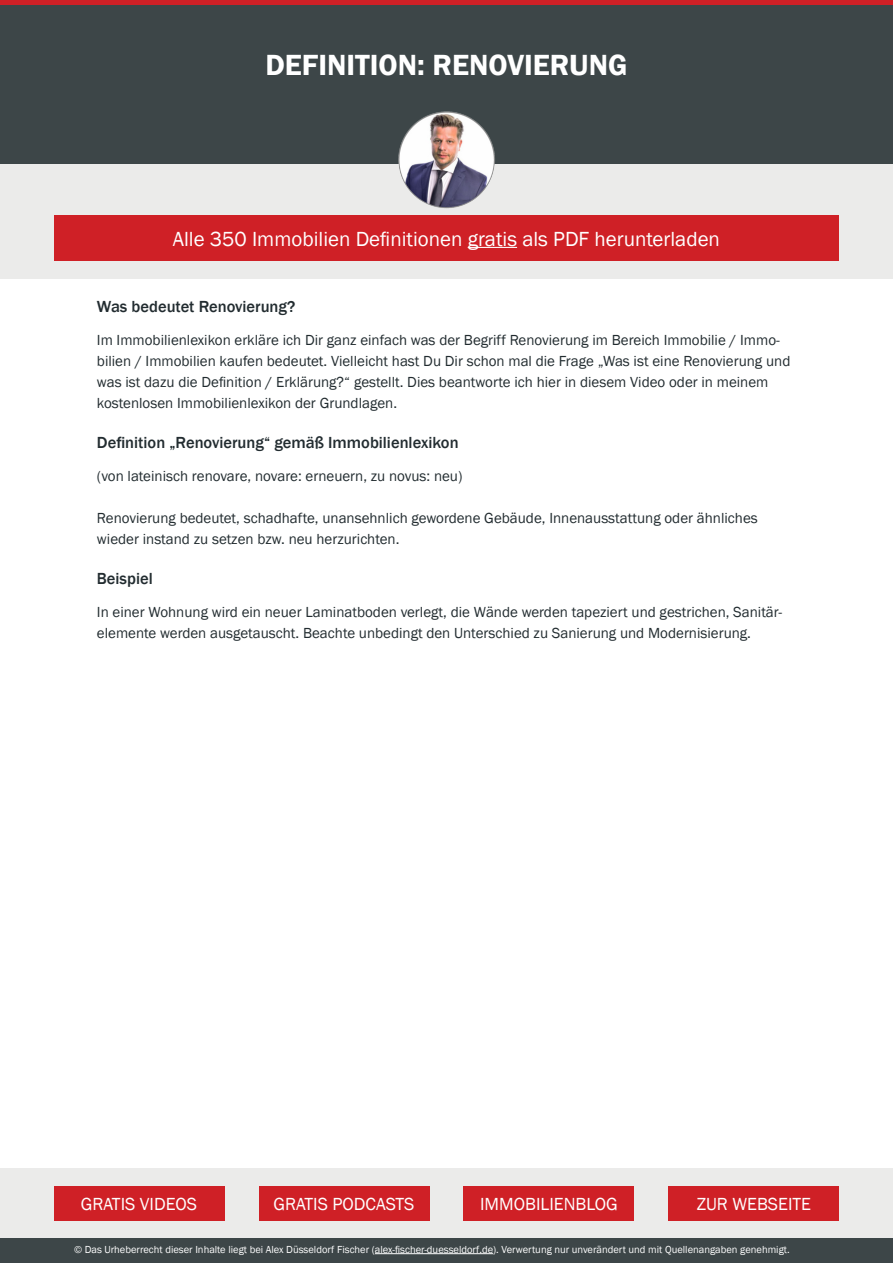
<style>
.page{position:relative;width:893px;height:1263px;background:#fff}
.page>*{position:absolute;margin:0;border:0;box-sizing:border-box;transform-origin:0 0}
.t1{font:600 30px "Franklin Gothic";color:#fff}
.t2{font:21px "Franklin Gothic";color:#fff}
.t3{font:18px "Franklin Gothic";color:#fff}
.t4{font:500 16.5px "Franklin Gothic";color:#222c30}
.t5{font:15px/21px "Franklin Gothic";color:#222c30}
.t6{font:10.5px "Franklin Gothic";color:#fff}
</style>
<div class="page">
<div style="left:0;top:1238px;width:893px;height:25px;background:#3d4648"></div>
<hr style="left:375px;top:1253px;width:118px;height:1px;background:#fff">
<div style="left:0;top:1168px;width:893px;height:70px;background:#ebebea"></div>
<div style="left:669px;top:1186px;width:170px;height:34px;background:#cf2026"></div>
<div style="left:464px;top:1186px;width:170px;height:34px;background:#cf2026"></div>
<div style="left:259px;top:1186px;width:170px;height:34px;background:#cf2026"></div>
<div style="left:54px;top:1186px;width:170px;height:34px;background:#cf2026"></div>
<div style="left:0;top:0;width:893px;height:6px;background:#cf2026"></div>
<div style="left:0;top:6px;width:893px;height:158px;background:#3d4648"></div>
<div style="left:0;top:164px;width:893px;height:115px;background:#ebebea"></div>
<div style="left:55px;top:215px;width:784px;height:45px;background:#cf2026"></div>
<hr style="left:468px;top:247px;width:49px;height:1px;background:#fff">
<p class="t1" style="left:265px;top:47px;width:364px">DEFINITION: RENOVIERUNG</p>
<h2 class="t2" style="left:173px;top:226px;width:549px">Alle 350 Immobilien Definitionen gratis als PDF herunterladen</h2>
<p class="t4" style="left:97px;top:296px;width:200px">Was bedeutet Renovierung?</p>
<p class="t5" style="left:97px;top:329px;width:695px">Im Immobilienlexikon erkläre ich Dir ganz einfach was der Begriff Renovierung im Bereich Immobilie / Immo&shy;bilien / Immobilien kaufen bedeutet. Vielleicht hast Du Dir schon mal die Frage „Was ist eine Renovierung und was ist dazu die Definition / Erklärung?“ gestellt. Dies beantworte ich hier in diesem Video oder in meinem kostenlosen Immobilienlexikon der Grundlagen.</p>
<p class="t4" style="left:97px;top:432px;width:363px">Definition „Renovierung“ gemäß Immobilienlexikon</p>
<p class="t5" style="left:97px;top:465px;width:367px">(von lateinisch renovare, novare: erneuern, zu novus: neu)</p>
<p class="t5" style="left:97px;top:507px;width:662px">Renovierung bedeutet, schadhafte, unansehnlich gewordene Gebäude, Innenausstattung oder ähnliches wieder instand zu setzen bzw. neu herzurichten.</p>
<p class="t4" style="left:97px;top:568px;width:57px">Beispiel</p>
<p class="t5" style="left:97px;top:602px;width:687px">In einer Wohnung wird ein neuer Laminatboden verlegt, die Wände werden tapeziert und gestrichen, Sanitär&shy;elemente werden ausgetauscht. Beachte unbedingt den Unterschied zu Sanierung und Modernisierung.</p>
<p class="t3" style="left:81px;top:1192px;width:118px">GRATIS VIDEOS</p>
<p class="t3" style="left:273px;top:1192px;width:143px">GRATIS PODCASTS</p>
<p class="t3" style="left:480px;top:1192px;width:139px">IMMOBILIENBLOG</p>
<p class="t3" style="left:697px;top:1192px;width:116px">ZUR WEBSEITE</p>
<p class="t6" style="left:74px;top:1243px;width:717px">© Das Urheberrecht dieser Inhalte liegt bei Alex Düsseldorf Fischer (alex-fischer-duesseldorf.de). Verwertung nur unverändert und mit Quellenangaben genehmigt.</p>
</div>
